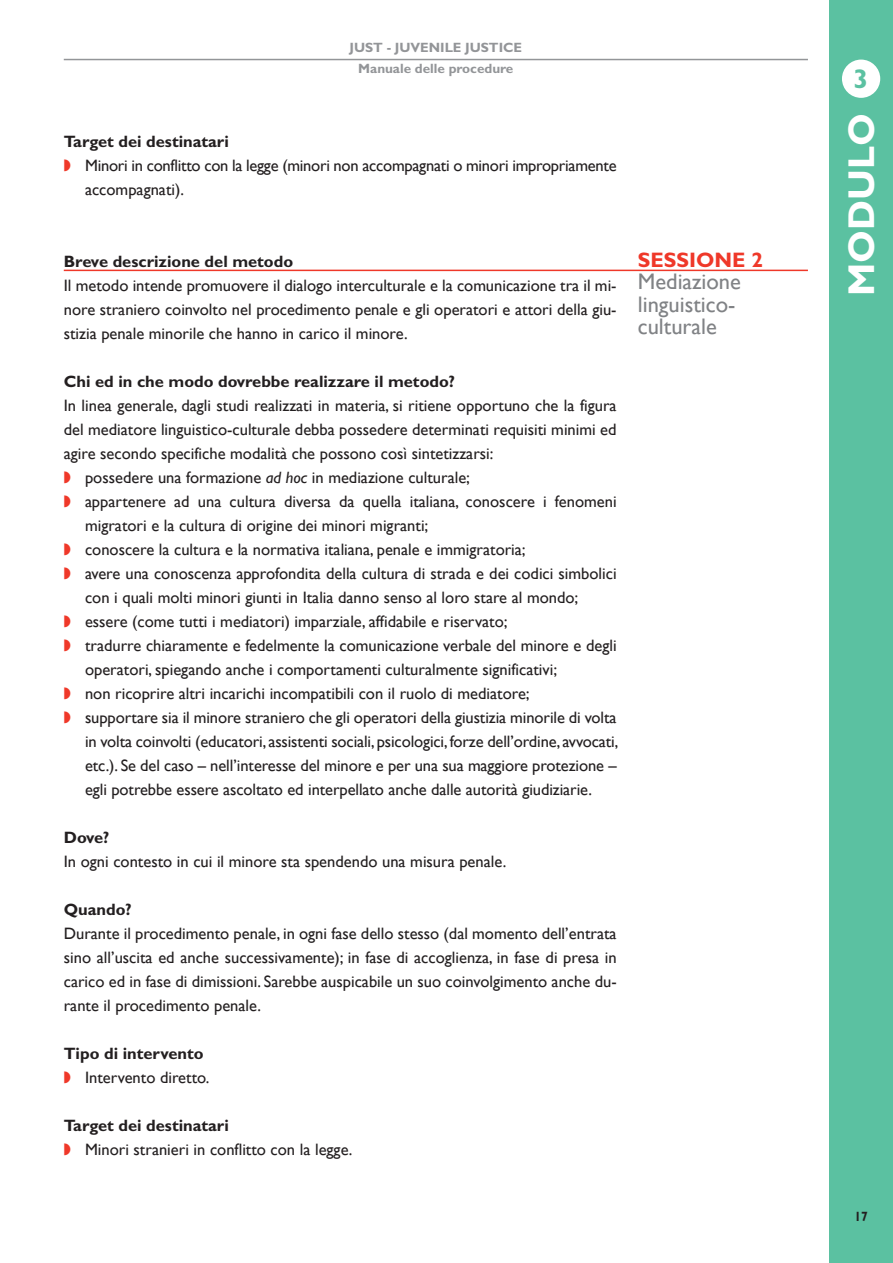
<style>
.page{position:relative;width:893px;height:1263px;background:#fff}
.page>*{position:absolute;margin:0;border:0;box-sizing:border-box;transform-origin:0 0}
.t1{font:700 37.5px "Gill Sans";color:#fff}
.t2{font:700 27px "Gill Sans";color:#5bc1a1}
.t3{font:22.5px/22.5px "Gill Sans";color:#808285}
.t4{font:700 21px "Gill Sans";color:#ef3829}
.t5{font:16.5px/24px "Gill Sans";color:#231f20;text-align:justify}
.t6{font:700 16.5px "Gill Sans";color:#231f20}
.t7{font:700 13.5px/21.3px "Gill Sans";color:#939598;text-align:center}
.t8{font:700 13.5px "Gill Sans";color:#231f20;scale:.9 1}
.s1{color:#ef3829}
.s2{font-style:italic}
.s3{font-weight:700}
</style>
<div class="page">
<div style="left:829px;top:0;width:64px;height:1263px;background:#5bc1a1"></div>
<hr style="left:64px;top:59px;width:744px;height:1px;background:#939598">
<div style="left:842px;top:60px;width:38px;height:38px;background:#fff;border-radius:50%"></div>
<hr style="left:64px;top:270px;width:744px;height:1px;background:#ef3829">
<p class="t7" style="left:350px;top:38px;width:174px">JUST - JUVENILE JUSTICE<br>Manuale delle procedure</p>
<p class="t6" style="left:64px;top:135px;width:167px">Target dei destinatari</p>
<p class="t5" style="left:64px;top:153px;width:554px"><span class="s1">◗</span> Minori in conflitto con la legge (minori non accompagnati o minori impropriamente</p>
<p class="t5" style="left:85px;top:177px;width:101px">accompagnati).</p>
<p class="t6" style="left:64px;top:255px;width:231px">Breve descrizione del metodo</p>
<p class="t5" style="left:64px;top:273px;width:554px">Il metodo intende promuovere il dialogo interculturale e la comunicazione tra il mi&shy;nore straniero coinvolto nel procedimento penale e gli operatori e attori della giu&shy;stizia penale minorile che hanno in carico il minore.</p>
<p class="t6" style="left:64px;top:375px;width:393px">Chi ed in che modo dovrebbe realizzare il metodo?</p>
<p class="t5" style="left:64px;top:393px;width:554px">In linea generale, dagli studi realizzati in materia, si ritiene opportuno che la figura</p>
<p class="t5" style="left:64px;top:417px;width:554px">del mediatore linguistico-culturale debba possedere determinati requisiti minimi ed</p>
<p class="t5" style="left:64px;top:441px;width:431px">agire secondo specifiche modalità che possono così sintetizzarsi:</p>
<p class="t5" style="left:64px;top:465px;width:408px"><span class="s1">◗</span> possedere una formazione <span class="s2">ad hoc</span> in mediazione culturale;</p>
<p class="t5" style="left:64px;top:489px;width:554px"><span class="s1">◗</span> appartenere ad una cultura diversa da quella italiana, conoscere i fenomeni</p>
<p class="t5" style="left:85px;top:513px;width:345px">migratori e la cultura di origine dei minori migranti;</p>
<p class="t5" style="left:64px;top:537px;width:463px"><span class="s1">◗</span> conoscere la cultura e la normativa italiana, penale e immigratoria;</p>
<p class="t5" style="left:64px;top:561px;width:554px"><span class="s1">◗</span> avere una conoscenza approfondita della cultura di strada e dei codici simbolici</p>
<p class="t5" style="left:85px;top:585px;width:495px">con i quali molti minori giunti in Italia danno senso al loro stare al mondo;</p>
<p class="t5" style="left:64px;top:609px;width:445px"><span class="s1">◗</span> essere (come tutti i mediatori) imparziale, affidabile e riservato;</p>
<p class="t5" style="left:64px;top:633px;width:554px"><span class="s1">◗</span> tradurre chiaramente e fedelmente la comunicazione verbale del minore e degli</p>
<p class="t5" style="left:85px;top:657px;width:474px">operatori, spiegando anche i comportamenti culturalmente significativi;</p>
<p class="t5" style="left:64px;top:681px;width:467px"><span class="s1">◗</span> non ricoprire altri incarichi incompatibili con il ruolo di mediatore;</p>
<p class="t5" style="left:64px;top:705px;width:554px"><span class="s1">◗</span> supportare sia il minore straniero che gli operatori della giustizia minorile di volta</p>
<p class="t5" style="left:85px;top:729px;width:535px">in volta coinvolti (educatori, assistenti sociali, psicologici, forze dell’ordine, avvocati,</p>
<p class="t5" style="left:85px;top:753px;width:533px">etc.). Se del caso – nell’interesse del minore e per una sua maggiore protezione –</p>
<p class="t5" style="left:85px;top:777px;width:508px">egli potrebbe essere ascoltato ed interpellato anche dalle autorità giudiziarie.</p>
<p class="t6" style="left:64px;top:831px;width:47px">Dove?</p>
<p class="t5" style="left:64px;top:849px;width:444px">In ogni contesto in cui il minore sta spendendo una misura penale.</p>
<p class="t6" style="left:64px;top:903px;width:69px">Quando?</p>
<p class="t5" style="left:64px;top:921px;width:554px">Durante il procedimento penale, in ogni fase dello stesso (dal momento dell’entrata sino all’uscita ed anche successivamente); in fase di accoglienza, in fase di presa in carico ed in fase di dimissioni. Sarebbe auspicabile un suo coinvolgimento anche du&shy;rante il procedimento penale.</p>
<p class="t5" style="left:64px;top:1041px;width:147px"><span class="s3">Tipo di intervento </span><span class="s1">◗</span> Intervento diretto.</p>
<p class="t5" style="left:64px;top:1113px;width:290px"><span class="s3">Target dei destinatari<br></span><span class="s1">◗</span> Minori stranieri in conflitto con la legge.</p>
<p class="t4" style="left:638px;top:252px;width:127px">SESSIONE 2</p>
<h3 class="t3" style="left:638px;top:270px;width:105px">Mediazione linguistico&shy;culturale</h3>
<h2 class="t2" style="left:854px;top:70px;width:16px">3</h2>
<h1 class="t1" style="left:849px;top:296px;width:184px;rotate:-90deg">MODULO</h1>
<p class="t8" style="left:854px;top:1212px;width:16px">17</p>
</div>
